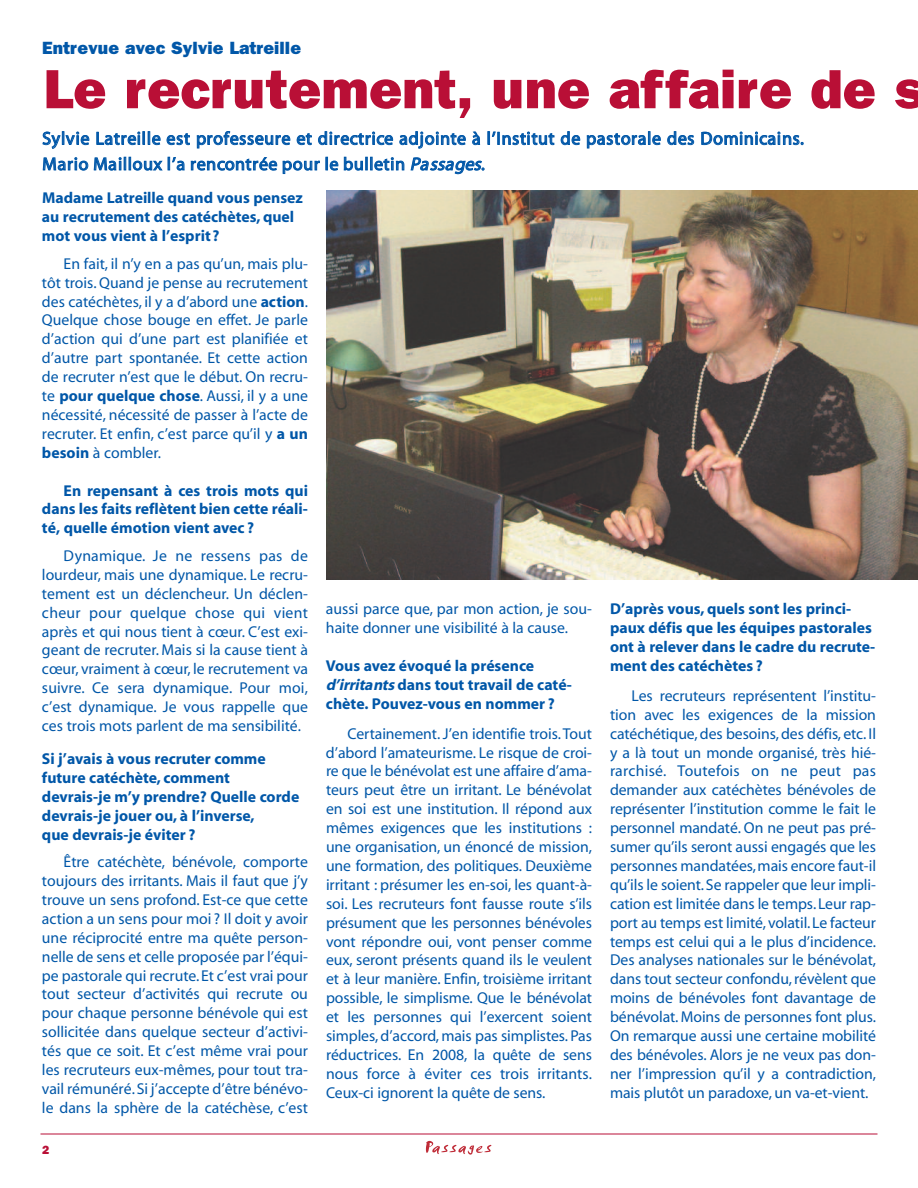
<style>
.page{position:relative;width:918px;height:1188px;background:#fff}
.page>*{position:absolute;margin:0;border:0;box-sizing:border-box;transform-origin:0 0}
.t1{font:800 55.5px "Franklin Gothic";color:#b90f36}
.t2{font:18px/25.5px "Myriad";letter-spacing:.035em;color:#0157a8}
.t3{font:800 17.85px "Franklin Gothic";color:#0157a8}
.t4{font:15.75px/18.9px "Myriad";color:#0157a8;text-align:justify}
.t5{font:700 15.75px/18.9px "Myriad";color:#0157a8}
.t6{font:800 12px "Franklin Gothic";color:#b90f36}
.s1{font-style:italic}
.s2{font-weight:700}
</style>
<div class="page">
<hr style="left:40px;top:1134px;width:838px;height:1px;background:#b90f36">
<svg style="left:426px;top:1141px;width:65px;height:14px"></svg>
<img style="left:326px;top:191px;width:592px;height:388px">
<p class="t3" style="left:42px;top:38px;width:260px">Entrevue avec Sylvie Latreille</p>
<h1 class="t1" style="left:43px;top:57px;width:882px">Le recrutement, une affaire de s</h1>
<p class="t2" style="left:42px;top:127px;width:763px">Sylvie Latreille est professeure et directrice adjointe à l’Institut de pastorale des Dominicains.<br>Mario Mailloux l’a rencontrée pour le bulletin <span class="s1">Passages</span>.</p>
<p class="t5" style="left:42px;top:190px;width:262px">Madame Latreille quand vous pensez au recrutement des catéchètes, quel mot vous vient à l’esprit?</p>
<p class="t4" style="left:42px;top:255px;width:268px;text-indent:22px">En fait, il n’y en a pas qu’un, mais plu&shy;tôt trois. Quand je pense au recrutement des catéchètes, il y a d’abord une <span class="s2">action</span>.<br>Quelque chose bouge en effet. Je parle d’action qui d’une part est planifiée et d’autre part spontanée. Et cette action de recruter n’est que le début. On recru&shy;te <span class="s2">pour quelque chose</span>. Aussi, il y a une nécessité, nécessité de passer à l’acte de recruter. Et enfin, c’est parce qu’il y <span class="s2">a un besoin</span> à combler.</p>
<p class="t5" style="left:42px;top:482px;width:268px;text-align:justify;text-indent:22px">En repensant à ces trois mots qui dans les faits reflètent bien cette réali&shy;té, quelle émotion vient avec ?</p>
<p class="t4" style="left:42px;top:548px;width:268px;text-indent:22px">Dynamique. Je ne ressens pas de lourdeur, mais une dynamique. Le recru&shy;tement est un déclencheur. Un déclen&shy;cheur pour quelque chose qui vient après et qui nous tient à cœur. C’est exi&shy;geant de recruter. Mais si la cause tient à cœur, vraiment à cœur, le recrutement va suivre. Ce sera dynamique. Pour moi, c’est dynamique. Je vous rappelle que ces trois mots parlent de ma sensibilité.</p>
<p class="t5" style="left:42px;top:751px;width:259px">Si j’avais à vous recruter comme future catéchète, comment devrais-je m’y prendre? Quelle corde devrais-je jouer ou, à l’inverse,<br>que devrais-je éviter ?</p>
<p class="t4" style="left:42px;top:854px;width:268px;text-indent:22px">Être catéchète, bénévole, comporte toujours des irritants. Mais il faut que j’y trouve un sens profond. Est-ce que cette action a un sens pour moi ? Il doit y avoir une réciprocité entre ma quête person&shy;nelle de sens et celle proposée par l’équi&shy;pe pastorale qui recrute.Et c’est vrai pour tout secteur d’activités qui recrute ou pour chaque personne bénévole qui est sollicitée dans quelque secteur d’activi&shy;tés que ce soit. Et c’est même vrai pour les recruteurs eux-mêmes, pour tout tra&shy;vail rémunéré.Si j’accepte d’être bénévo&shy;le dans la sphère de la catéchèse, c’est</p>
<p class="t6" style="left:42px;top:1143px;width:9px">2</p>
<p class="t4" style="left:326px;top:601px;width:268px">aussi parce que, par mon action, je sou&shy;haite donner une visibilité à la cause.</p>
<p class="t5" style="left:326px;top:658px;width:247px">Vous avez évoqué la présence <span class="s1">d’irritants</span>dans tout travail de caté&shy;chète. Pouvez-vous en nommer ?</p>
<p class="t4" style="left:326px;top:725px;width:268px;text-indent:22px">Certainement. J’en identifie trois.Tout d’abord l’amateurisme. Le risque de croi&shy;re que le bénévolat est une affaire d’ama&shy;teurs peut être un irritant. Le bénévolat en soi est une institution. Il répond aux mêmes exigences que les institutions : une organisation, un énoncé de mission, une formation, des politiques. Deuxième irritant : présumer les en-soi, les quant-à&shy;soi. Les recruteurs font fausse route s’ils présument que les personnes bénévoles vont répondre oui, vont penser comme eux, seront présents quand ils le veulent et à leur manière. Enfin, troisième irritant possible, le simplisme. Que le bénévolat et les personnes qui l’exercent soient simples, d’accord, mais pas simplistes. Pas réductrices. En 2008, la quête de sens nous force à éviter ces trois irritants.<br>Ceux-ci ignorent la quête de sens.</p>
<p class="t5" style="left:610px;top:601px;width:267px">D’après vous, quels sont les princi&shy;paux défis que les équipes pastorales ont à relever dans le cadre du recrute&shy;ment des catéchètes ?</p>
<p class="t4" style="left:610px;top:687px;width:268px;text-indent:22px">Les recruteurs représentent l’institu&shy;tion avec les exigences de la mission catéchétique,des besoins,des défis, etc. Il y a là tout un monde organisé, très hié&shy;rarchisé. Toutefois on ne peut pas demander aux catéchètes bénévoles de représenter l’institution comme le fait le personnel mandaté. On ne peut pas pré&shy;sumer qu’ils seront aussi engagés que les personnes mandatées,mais encore faut-il qu’ils le soient.Se rappeler que leur impli&shy;cation est limitée dans le temps.Leur rap&shy;port au temps est limité,volatil.Le facteur temps est celui qui a le plus d’incidence.<br>Des analyses nationales sur le bénévolat, dans tout secteur confondu,révèlent que moins de bénévoles font davantage de bénévolat. Moins de personnes font plus.<br>On remarque aussi une certaine mobilité des bénévoles. Alors je ne veux pas don&shy;ner l’impression qu’il y a contradiction, mais plutôt un paradoxe, un va-et-vient.</p>
</div>
